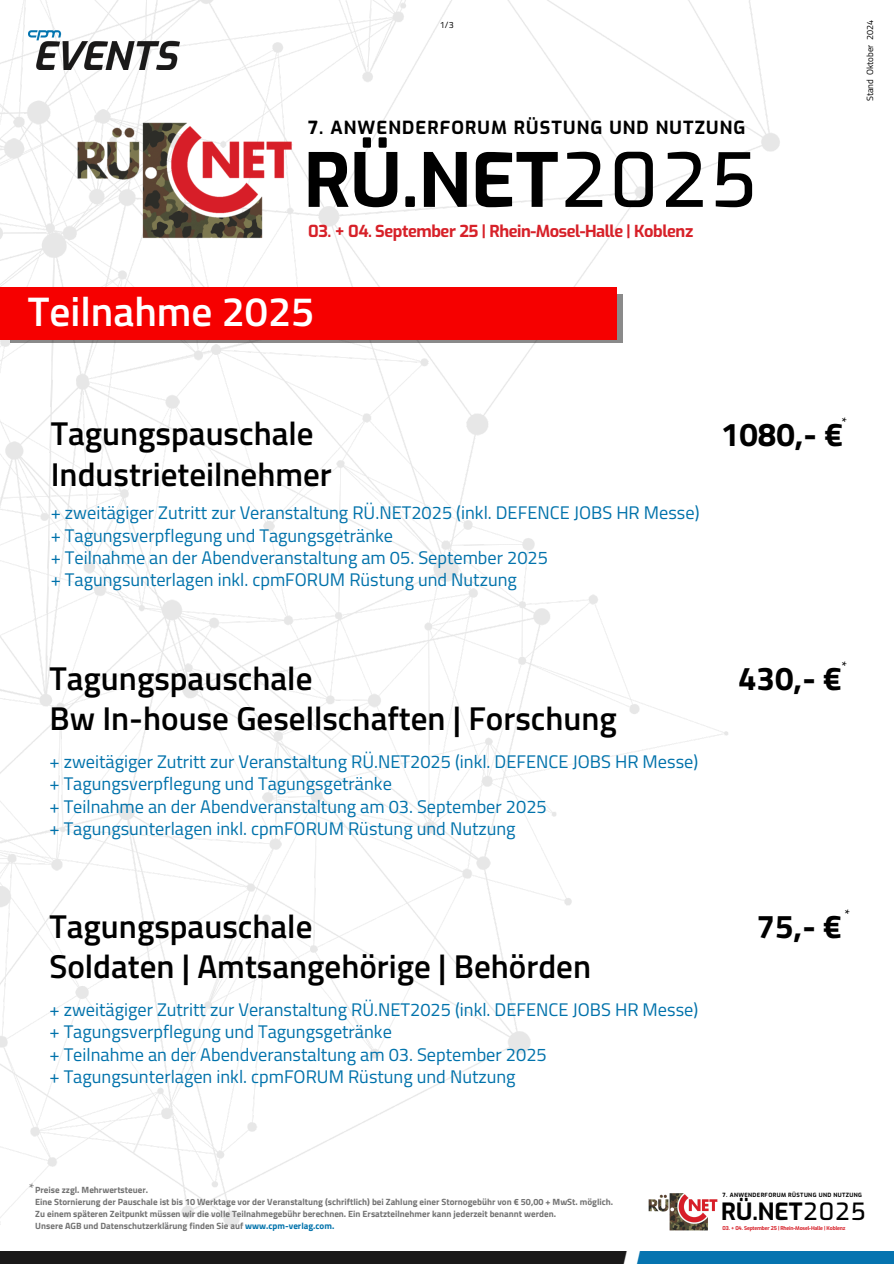
<style>
.page{position:relative;width:894px;height:1264px;background:#fff}
.page>*{position:absolute;margin:0;border:0;box-sizing:border-box;transform-origin:0 0}
.t1{font:700 74.25px "Exo";color:#000}
.t2{font:600 41.25px "Titillium Web";color:#fff}
.t3{font:600 33px/40.2px "Titillium Web";color:#000}
.t4{font:700 33px "Titillium Web";color:#000}
.t5{font:700 23.7px "Exo";color:#000}
.t6{font:18.3px "Titillium Web";color:#0072ab}
.t7{font:700 18px "Exo";letter-spacing:.06em;color:#000}
.t8{font:700 16.5px "Exo";letter-spacing:-.025em;color:#d72129}
.t9{font:13.5px "Titillium Web";color:#000}
.t10{font:13.5px "Titillium Web";color:#737373}
.t11{font:700 9px "Titillium Web";color:#737373}
.t12{font:9px "Titillium Web";color:#000}
.t13{font:700 5.7px "Exo";letter-spacing:.06em;color:#000}
.t14{font:700 5.25px "Exo";letter-spacing:-.025em;color:#d72129}
.s1{font-weight:500}
.s2{color:#0072ab}
</style>
<div class="page">
<img style="left:0;top:0;width:780px;height:1227px">
<img style="left:29px;top:30px;width:151px;height:40px">
<img style="left:0;top:1251px;width:893px;height:12px">
<div style="left:10px;top:294px;width:612px;height:49px;background:#8a8a8a"></div>
<div style="left:0;top:288px;width:616px;height:52px;background:#f60000"></div>
<img style="left:73px;top:119px;width:235px;height:124px">
<img style="left:647px;top:1191px;width:75px;height:40px">
<p class="t12" style="left:440px;top:18px;width:15px">1/3</p>
<h4 class="t12" style="left:862px;top:101px;width:82px;rotate:-90deg">Stand Oktober 2024</h4>
<h6 class="t7" style="left:308px;top:116px;width:438px">7. ANWENDERFORUM RÜSTUNG UND NUTZUNG</h6>
<h1 class="t1" style="left:304px;top:132px;width:454px">RÜ.NET<span class="s1">2025</span></h1>
<p class="t8" style="left:308px;top:220px;width:386px">03. + 04. September 25 | Rhein-Mosel-Halle | Koblenz</p>
<p class="t2" style="left:28px;top:279px;width:288px">Teilnahme 2025</p>
<h3 class="t3" style="left:51px;top:413px;width:282px">Tagungspauschale<br>Industrieteilnehmer</h3>
<h4 class="t6" style="left:51px;top:498px;width:650px">+ zweitägiger Zutritt zur Veranstaltung RÜ.NET2025 (inkl. DEFENCE JOBS HR Messe)</h4>
<p class="t6" style="left:51px;top:521px;width:344px">+ Tagungsverpflegung und Tagungsgetränke</p>
<p class="t6" style="left:51px;top:543px;width:498px">+ Teilnahme an der Abendveranstaltung am 05. September 2025</p>
<p class="t6" style="left:51px;top:565px;width:467px">+ Tagungsunterlagen inkl. cpmFORUM Rüstung und Nutzung</p>
<h4 class="t9" style="left:841px;top:411px;width:7px">*</h4>
<p class="t4" style="left:720px;top:409px;width:123px">1080,- €</p>
<p class="t3" style="left:49px;top:657px;width:569px">Tagungspauschale<br>Bw In-house Gesellschaften | Forschung</p>
<p class="t6" style="left:49px;top:747px;width:650px">+ zweitägiger Zutritt zur Veranstaltung RÜ.NET2025 (inkl. DEFENCE JOBS HR Messe)</p>
<p class="t6" style="left:49px;top:769px;width:344px">+ Tagungsverpflegung und Tagungsgetränke</p>
<p class="t6" style="left:49px;top:791px;width:498px">+ Teilnahme an der Abendveranstaltung am 03. September 2025</p>
<p class="t6" style="left:49px;top:814px;width:467px">+ Tagungsunterlagen inkl. cpmFORUM Rüstung und Nutzung</p>
<h4 class="t3" style="left:49px;top:905px;width:543px">Tagungspauschale<br>Soldaten | Amtsangehörige | Behörden</h4>
<p class="t6" style="left:49px;top:995px;width:650px">+ zweitägiger Zutritt zur Veranstaltung RÜ.NET2025 (inkl. DEFENCE JOBS HR Messe)</p>
<p class="t6" style="left:49px;top:1017px;width:344px">+ Tagungsverpflegung und Tagungsgetränke</p>
<p class="t6" style="left:49px;top:1039px;width:498px">+ Teilnahme an der Abendveranstaltung am 03. September 2025</p>
<p class="t6" style="left:49px;top:1062px;width:467px">+ Tagungsunterlagen inkl. cpmFORUM Rüstung und Nutzung</p>
<p class="t9" style="left:841px;top:656px;width:7px">*</p>
<p class="t4" style="left:737px;top:652px;width:105px">430,- €</p>
<h4 class="t9" style="left:844px;top:904px;width:7px">*</h4>
<h4 class="t4" style="left:756px;top:900px;width:86px">75,- €</h4>
<p class="t10" style="left:29px;top:1177px;width:7px">*</p>
<p class="t11" style="left:35px;top:1182px;width:114px">Preise zzgl. Mehrwertsteuer.</p>
<p class="t11" style="left:35px;top:1194px;width:579px">Eine Stornierung der Pauschale ist bis 10 Werktage vor der Veranstaltung (schriftlich) bei Zahlung einer Stornogebühr von € 50,00 + MwSt. möglich.</p>
<p class="t11" style="left:35px;top:1206px;width:522px">Zu einem späteren Zeitpunkt müssen wir die volle Teilnahmegebühr berechnen. Ein Ersatzteilnehmer kann jederzeit benannt werden.</p>
<p class="t11" style="left:35px;top:1218px;width:300px">Unsere AGB und Datenschutzerklärung finden Sie auf <span class="s2">www.cpm-verlag.com.</span></p>
<p class="t13" style="left:722px;top:1190px;width:141px">7. ANWENDERFORUM RÜSTUNG UND NUTZUNG</p>
<h6 class="t5" style="left:721px;top:1196px;width:146px">RÜ.NET<span class="s1">2025</span></h6>
<p class="t14" style="left:722px;top:1224px;width:124px">03. + 04. September 25 | Rhein-Mosel-Halle | Koblenz</p>
</div>
